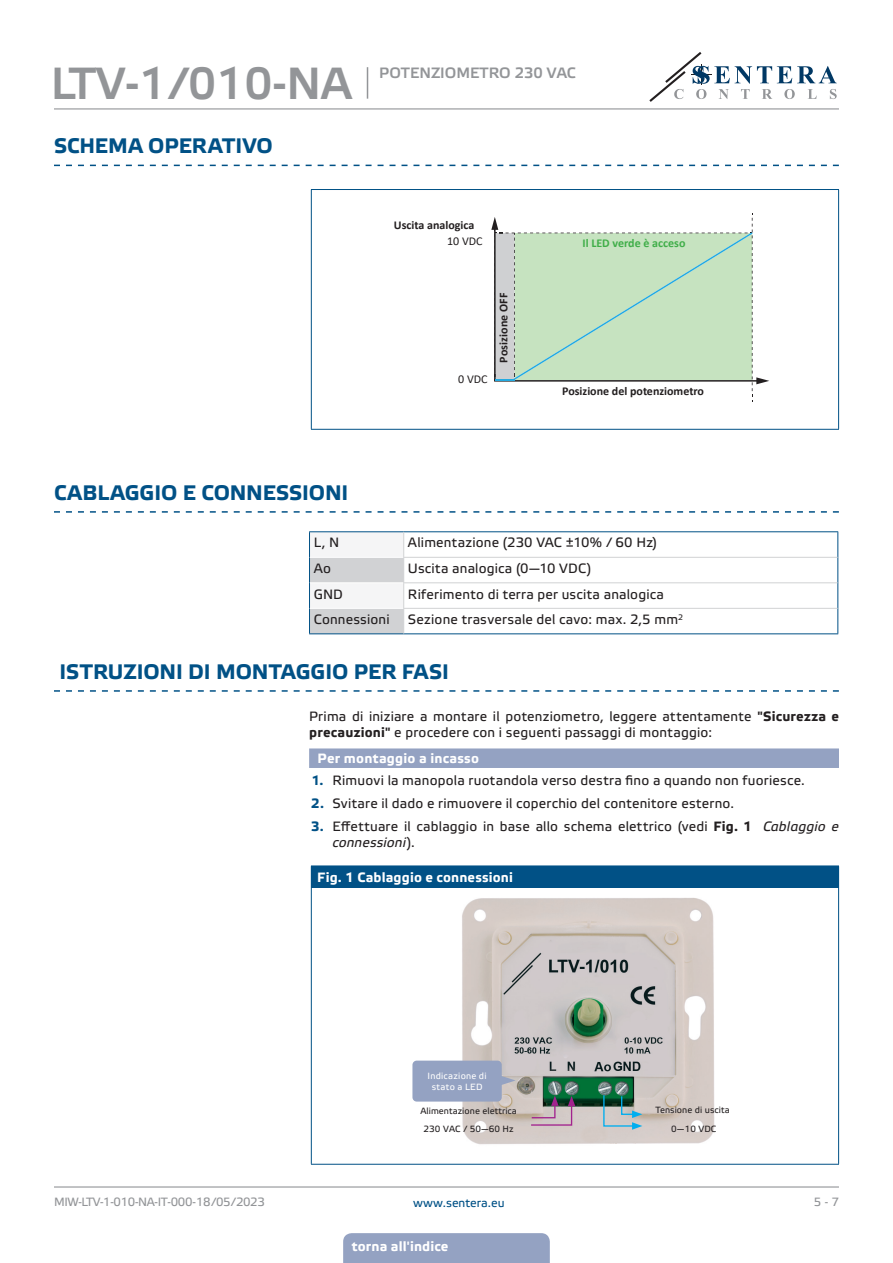
<style>
.page{position:relative;width:893px;height:1263px;background:#fff}
.page>*{position:absolute;margin:0;border:0;box-sizing:border-box;transform-origin:0 0}
.t1{font:45px "Etelka Medium Pro";color:#939598}
.Heading_1{font:700 21px "Etelka Text Pro";letter-spacing:-.005em;color:#015186}
.t2{font:15px "Etelka Medium Pro";color:#939598}
.body{font:13.5px/16.2px "Etelka Text Pro";letter-spacing:.015em;color:#231f20}
.TABLE_TEXT_WHITE{font:13.5px "Etelka Text Pro";letter-spacing:.015em;color:#231f20}
.table_text{font:700 13.5px "Etelka Text Pro";letter-spacing:.01em;color:#fff}
.Number-roman{font:700 13.5px "Etelka Text Pro";letter-spacing:.02em;color:#fff}
.Body_text{font:700 12px "Calibri";color:#231f20}
.t3{font:12px "Etelka Text Pro";letter-spacing:-.03em;color:#939598}
.Body_text-2{font:700 12px "Calibri";color:#40ae49}
.t4{font:12px "Etelka Text Pro";color:#015186}
.TABLE_TEXT_WHITE-2{font:700 12px "Calibri";letter-spacing:.015em;color:#231f20}
.Body_text-3{font:12px "Calibri";color:#231f20}
.kleintitel{font:9px "Etelka Text Pro";letter-spacing:.005em;color:#231f20}
.table_text-2{font:9px/10.8px "Etelka Text Pro";letter-spacing:.03em;color:#fff;text-align:center}
.s1{font-weight:700}
.s2{font-weight:700;color:#015186}
.s3{font-style:italic}
</style>
<div class="page">
<hr style="left:54px;top:108px;width:785px;height:1px;background:#939598">
<hr style="left:54px;top:1186px;width:785px;height:1px;background:#939598">
<svg style="left:649px;top:52px;width:188px;height:50px"></svg>
<div style="left:343px;top:1233px;width:207px;height:30px;background:#94a2c2"></div>
<svg style="left:54px;top:165px;width:785px;height:1px"></svg>
<svg style="left:54px;top:511px;width:785px;height:2px"></svg>
<svg style="left:54px;top:690px;width:785px;height:2px"></svg>
<hr style="left:311px;top:189px;width:528px;height:1px;background:#015186">
<hr style="left:311px;top:190px;width:1px;height:239px;background:#015186">
<hr style="left:838px;top:190px;width:1px;height:239px;background:#015186">
<hr style="left:311px;top:429px;width:528px;height:1px;background:#015186">
<svg style="left:491px;top:213px;width:278px;height:188px"></svg>
<hr style="left:309px;top:531px;width:95px;height:1px;background:#015186">
<hr style="left:404px;top:531px;width:434px;height:1px;background:#015186">
<svg style="left:309px;top:532px;width:529px;height:102px"></svg>
<div style="left:309px;top:748px;width:530px;height:20px;background:#94a2c2"></div>
<div style="left:311px;top:866px;width:528px;height:22px;background:#015186"></div>
<hr style="left:311px;top:865px;width:528px;height:1px;background:#015186">
<hr style="left:311px;top:888px;width:1px;height:276px;background:#015186">
<hr style="left:838px;top:888px;width:1px;height:276px;background:#015186">
<hr style="left:311px;top:1164px;width:528px;height:1px;background:#015186">
<img style="left:439px;top:898px;width:276px;height:247px">
<svg style="left:603px;top:1094px;width:39px;height:36px"></svg>
<svg style="left:530px;top:1095px;width:45px;height:31px"></svg>
<svg style="left:502px;top:1075px;width:14px;height:11px"></svg>
<div style="left:412px;top:1060px;width:90px;height:41px;background:#94a2c2;border-radius:4px"></div>
<hr style="left:367px;top:67px;width:1px;height:32px;background:#939598">
<h1 class="t1" style="left:51px;top:59px;width:303px">LTV-1/010-NA</h1>
<p class="t2" style="left:379px;top:65px;width:198px">POTENZIOMETRO 230 VAC</p>
<p class="Heading_1" style="left:54px;top:133px;width:220px">SCHEMA OPERATIVO</p>
<p class="Body_text" style="left:394px;top:217px;width:82px">Uscita analogica</p>
<p class="Body_text-3" style="left:447px;top:232px;width:37px">10 VDC</p>
<p class="Body_text-3" style="left:458px;top:371px;width:31px">0 VDC</p>
<p class="TABLE_TEXT_WHITE-2" style="left:495px;top:363px;width:72px;rotate:-90deg">Posizione OFF</p>
<p class="Body_text-2" style="left:582px;top:234px;width:104px">Il LED verde è acceso</p>
<p class="Body_text" style="left:562px;top:382px;width:143px">Posizione del potenziometro</p>
<p class="Heading_1" style="left:54px;top:479px;width:296px">CABLAGGIO E CONNESSIONI</p>
<p class="TABLE_TEXT_WHITE" style="left:314px;top:536px;width:27px">L, N</p>
<p class="TABLE_TEXT_WHITE" style="left:408px;top:536px;width:251px">Alimentazione (230 VAC ±10% / 60 Hz)</p>
<p class="TABLE_TEXT_WHITE" style="left:314px;top:561px;width:19px">Ao</p>
<p class="TABLE_TEXT_WHITE" style="left:408px;top:561px;width:185px">Uscita analogica (0—10 VDC)</p>
<p class="TABLE_TEXT_WHITE" style="left:314px;top:587px;width:31px">GND</p>
<p class="TABLE_TEXT_WHITE" style="left:408px;top:587px;width:257px">Riferimento di terra per uscita analogica</p>
<p class="TABLE_TEXT_WHITE" style="left:314px;top:612px;width:77px">Connessioni</p>
<p class="TABLE_TEXT_WHITE" style="left:408px;top:612px;width:277px">Sezione trasversale del cavo: max. 2,5 mm<sup>2</sup></p>
<p class="Heading_1" style="left:59px;top:658px;width:391px">ISTRUZIONI DI MONTAGGIO PER FASI</p>
<p class="body" style="left:309px;top:709px;width:531px">Prima di iniziare a montare il potenziometro, leggere attentamente <span class="s1">"Sicurezza e precauzioni"</span> e procedere con i seguenti passaggi di montaggio:</p>
<p class="Number-roman" style="left:318px;top:750px;width:163px">Per montaggio a incasso</p>
<p class="body" style="left:312px;top:773px;width:494px"><span class="s2">1.</span> Rimuovi la manopola ruotandola verso destra fino a quando non fuoriesce.</p>
<p class="body" style="left:311px;top:796px;width:424px"><span class="s2">2.</span> Svitare il dado e rimuovere il coperchio del contenitore esterno.</p>
<p class="body" style="left:333px;top:819px;width:508px;text-indent:-21px"><span class="s2">3.</span> Effettuare il cablaggio in base allo schema elettrico (vedi <span class="s1">Fig. 1</span> <span class="s3">Cablaggio e connessioni</span>).</p>
<p class="table_text" style="left:317px;top:868px;width:197px">Fig. 1 Cablaggio e connessioni</p>
<p class="table_text-2" style="left:428px;top:1071px;width:61px">Indicazione di stato a LED</p>
<p class="kleintitel" style="left:420px;top:1106px;width:98px">Alimentazione elettrica</p>
<p class="kleintitel" style="left:424px;top:1124px;width:92px">230 VAC / 50—60 Hz</p>
<p class="kleintitel" style="left:655px;top:1105px;width:76px">Tensione di uscita</p>
<p class="kleintitel" style="left:671px;top:1124px;width:46px">0—10 VDC</p>
<p class="t3" style="left:54px;top:1195px;width:212px">MIW-LTV-1-010-NA-IT-000 - 18 / 05 / 2023</p>
<p class="t4" style="left:413px;top:1196px;width:93px">www.sentera.eu</p>
<p class="t3" style="left:814px;top:1195px;width:27px">5 - 7</p>
<p class="table_text" style="left:352px;top:1238px;width:98px">torna all'indice</p>
</div>
